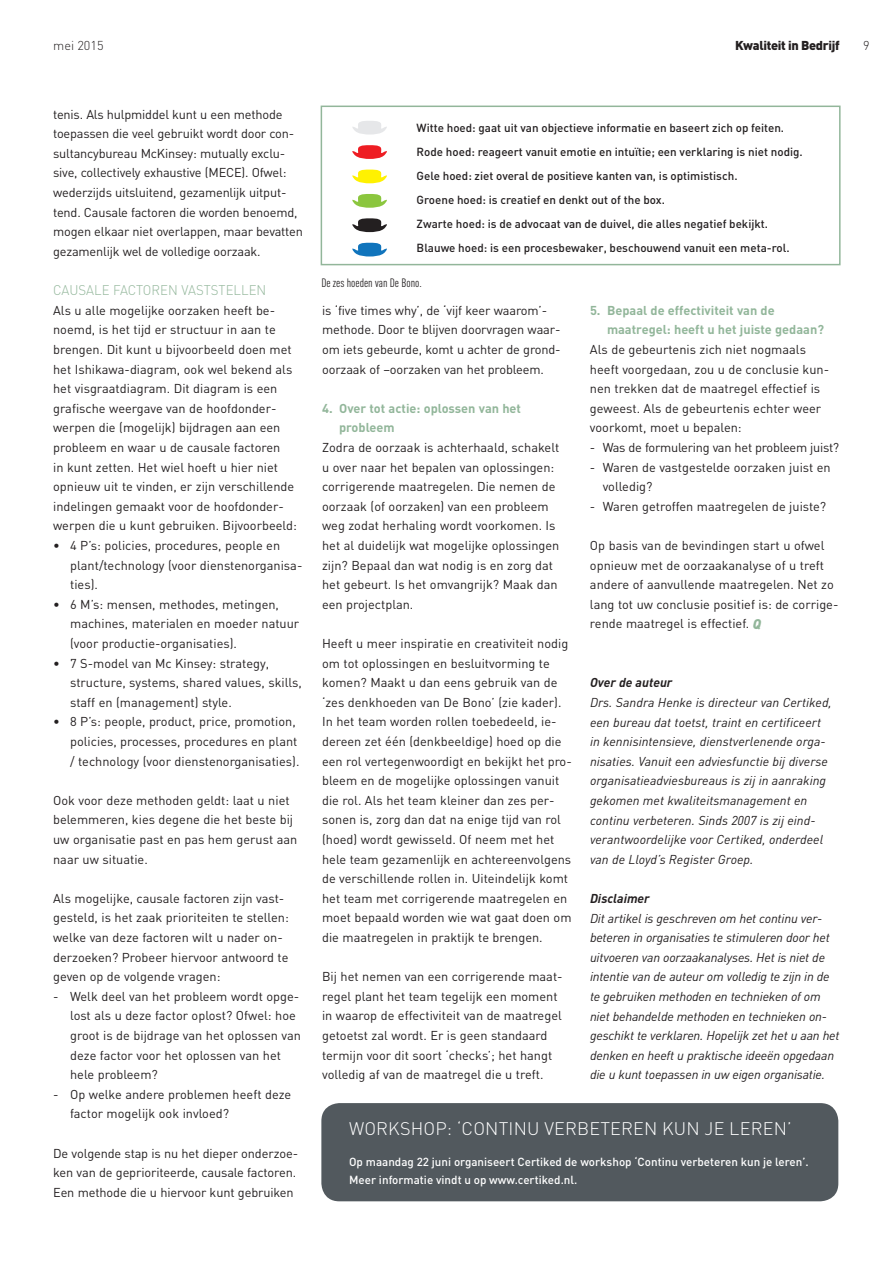
<style>
.page{position:relative;width:893px;height:1263px;background:#fff}
.page>*{position:absolute;margin:0;border:0;box-sizing:border-box;transform-origin:0 0}
.t1{font:300 18px "DIN Pro";letter-spacing:.01em;color:#fff}
.t2{font:300 13.8px "DIN";color:#92b69a;scale:.95 1}
.t3{font:12.75px/19.6px "DIN";color:#231f20}
.t4{font:italic 12.75px/19.6px "DIN";letter-spacing:-.015em;color:#231f20}
.t5{font:700 12.75px/19.6px "DIN";color:#92b69a}
.t6{font:12.75px "DIN";letter-spacing:-.02em;color:#231f20}
.t7{font:italic 700 12.75px "DIN";color:#231f20}
.t8{font:900 12.75px "DIN";letter-spacing:-.025em;color:#231f20}
.t9{font:300 12.75px "DIN";color:#231f20}
.t10{font:12px "DIN Cond";color:#231f20}
.t11{font:500 11.7px/24px "DIN";color:#231f20}
.t12{font:500 11.7px/18px "DIN";color:#fff}
.s1{font-weight:900;font-style:italic;font-size:13.8px;color:#92b69a}
</style>
<div class="page">
<div style="left:321px;top:106px;width:520px;height:159px;border:2px solid #92b69a"></div>
<svg style="left:352px;top:121px;width:35px;height:14px"></svg>
<svg style="left:352px;top:145px;width:35px;height:14px"></svg>
<svg style="left:352px;top:169px;width:35px;height:14px"></svg>
<svg style="left:352px;top:194px;width:35px;height:14px"></svg>
<svg style="left:352px;top:218px;width:35px;height:14px"></svg>
<svg style="left:352px;top:242px;width:35px;height:14px"></svg>
<div style="left:321px;top:1103px;width:517px;height:98px;background:#52595e;border-radius:18px"></div>
<p class="t9" style="left:53px;top:37px;width:52px">mei 2015</p>
<p class="t8" style="left:735px;top:37px;width:106px">Kwaliteit in Bedrijf</p>
<p class="t9" style="left:863px;top:37px;width:8px">9</p>
<p class="t3" style="left:53px;top:104px;width:251px">tenis. Als hulpmiddel kunt u een methode toepassen die veel gebruikt wordt door con&shy;sultancybureau McKinsey: mutually exclu&shy;sive, collectively exhaustive (MECE). Ofwel: wederzijds uitsluitend, gezamenlijk uitput&shy;tend. Causale factoren die worden benoemd, mogen elkaar niet overlappen, maar bevatten gezamenlijk wel de volledige oorzaak.</p>
<p class="t2" style="left:53px;top:282px;width:226px">CAUSALE FACTOREN VASTSTELLEN</p>
<p class="t3" style="left:53px;top:300px;width:223px">Als u alle mogelijke oorzaken heeft be-</p>
<p class="t3" style="left:53px;top:320px;width:224px">noemd, is het tijd er structuur in aan te</p>
<p class="t3" style="left:53px;top:339px;width:240px">brengen. Dit kunt u bijvoorbeeld doen met</p>
<p class="t3" style="left:53px;top:359px;width:241px">het Ishikawa-diagram, ook wel bekend als</p>
<p class="t3" style="left:53px;top:379px;width:226px">het visgraatdiagram. Dit diagram is een</p>
<p class="t3" style="left:53px;top:398px;width:225px">grafische weergave van de hoofdonder-</p>
<p class="t3" style="left:53px;top:418px;width:229px">werpen die (mogelijk) bijdragen aan een</p>
<p class="t3" style="left:53px;top:437px;width:229px">probleem en waar u de causale factoren</p>
<p class="t3" style="left:53px;top:457px;width:226px">in kunt zetten. Het wiel hoeft u hier niet</p>
<p class="t3" style="left:53px;top:477px;width:243px">opnieuw uit te vinden, er zijn verschillende</p>
<p class="t3" style="left:53px;top:496px;width:232px">indelingen gemaakt voor de hoofdonder-</p>
<p class="t3" style="left:53px;top:516px;width:245px">werpen die u kunt gebruiken. Bijvoorbeeld:</p>
<p class="t3" style="left:70px;top:535px;width:212px">4 P’s: policies, procedures, people en</p>
<p class="t3" style="left:70px;top:555px;width:234px">plant/technology (voor dienstenorganisa-</p>
<p class="t3" style="left:70px;top:575px;width:29px">ties).</p>
<p class="t3" style="left:70px;top:594px;width:210px">6 M’s: mensen, methodes, metingen,</p>
<p class="t3" style="left:70px;top:614px;width:231px">machines, materialen en moeder natuur</p>
<p class="t3" style="left:70px;top:633px;width:168px">(voor productie-organisaties).</p>
<p class="t3" style="left:70px;top:653px;width:200px">7 S-model van Mc Kinsey: strategy,</p>
<p class="t3" style="left:70px;top:672px;width:233px">structure, systems, shared values, skills,</p>
<p class="t3" style="left:70px;top:692px;width:163px">staff en (management) style.</p>
<p class="t3" style="left:70px;top:712px;width:227px">8 P’s: people, product, price, promotion,</p>
<p class="t3" style="left:70px;top:731px;width:229px">policies, processes, procedures en plant</p>
<p class="t3" style="left:70px;top:751px;width:231px">/ technology (voor dienstenorganisaties).</p>
<p class="t3" style="left:53px;top:790px;width:246px">Ook voor deze methoden geldt: laat u niet belemmeren, kies degene die het beste bij uw organisatie past en pas hem gerust aan naar uw situatie.</p>
<p class="t3" style="left:53px;top:888px;width:237px">Als mogelijke, causale factoren zijn vast&shy;gesteld, is het zaak prioriteiten te stellen: welke van deze factoren wilt u nader on&shy;derzoeken? Probeer hiervoor antwoord te geven op de volgende vragen:</p>
<p class="t3" style="left:70px;top:986px;width:232px;text-indent:-17px">- Welk deel van het probleem wordt opge&shy;lost als u deze factor oplost? Ofwel: hoe groot is de bijdrage van het oplossen van deze factor voor het oplossen van het hele probleem?</p>
<p class="t3" style="left:70px;top:1084px;width:223px;text-indent:-17px">- Op welke andere problemen heeft deze factor mogelijk ook invloed?</p>
<p class="t3" style="left:53px;top:1143px;width:246px">De volgende stap is nu het dieper onderzoe&shy;ken van de geprioriteerde, causale factoren.<br>Een methode die u hiervoor kunt gebruiken</p>
<p class="t11" style="left:417px;top:115px;width:388px">Witte hoed: gaat uit van objectieve informatie en baseert zich op feiten.<br>Rode hoed: reageert vanuit emotie en intuïtie; een verklaring is niet nodig.<br>Gele hoed: ziet overal de positieve kanten van, is optimistisch.<br>Groene hoed: is creatief en denkt out of the box.<br>Zwarte hoed: is de advocaat van de duivel, die alles negatief bekijkt.<br>Blauwe hoed: is een procesbewaker, beschouwend vanuit een meta-rol.</p>
<p class="t10" style="left:321px;top:276px;width:102px">De zes hoeden van De Bono.</p>
<p class="t3" style="left:322px;top:300px;width:240px">is ‘five times why’, de ‘vijf keer waarom’- methode. Door te blijven doorvragen waar&shy;om iets gebeurde, komt u achter de grond&shy;oorzaak of –oorzaken van het probleem.</p>
<p class="t5" style="left:339px;top:398px;width:184px;text-indent:-17px">4. Over tot actie: oplossen van het probleem</p>
<p class="t3" style="left:322px;top:437px;width:239px">Zodra de oorzaak is achterhaald, schakelt u over naar het bepalen van oplossingen: corrigerende maatregelen. Die nemen de oorzaak (of oorzaken) van een probleem weg zodat herhaling wordt voorkomen. Is het al duidelijk wat mogelijke oplossingen zijn? Bepaal dan wat nodig is en zorg dat het gebeurt. Is het omvangrijk? Maak dan een projectplan.</p>
<p class="t3" style="left:322px;top:633px;width:251px">Heeft u meer inspiratie en creativiteit nodig om tot oplossingen en besluitvorming te komen? Maakt u dan eens gebruik van de ‘zes denkhoeden van De Bono’ (zie kader).<br>In het team worden rollen toebedeeld, ie&shy;dereen zet één (denkbeeldige) hoed op die een rol vertegenwoordigt en bekijkt het pro&shy;bleem en de mogelijke oplossingen vanuit die rol. Als het team kleiner dan zes per&shy;sonen is, zorg dan dat na enige tijd van rol (hoed) wordt gewisseld. Of neem met het hele team gezamenlijk en achtereenvolgens de verschillende rollen in. Uiteindelijk komt het team met corrigerende maatregelen en moet bepaald worden wie wat gaat doen om die maatregelen in praktijk te brengen.</p>
<p class="t3" style="left:322px;top:966px;width:242px">Bij het nemen van een corrigerende maat&shy;regel plant het team tegelijk een moment in waarop de effectiviteit van de maatregel getoetst zal wordt. Er is geen standaard termijn voor dit soort ‘checks’; het hangt volledig af van de maatregel die u treft.</p>
<p class="t5" style="left:607px;top:300px;width:219px;text-indent:-17px">5. Bepaal de effectiviteit van de maatregel: heeft u het juiste gedaan?</p>
<p class="t3" style="left:590px;top:339px;width:241px">Als de gebeurtenis zich niet nogmaals heeft voorgedaan, zou u de conclusie kun&shy;nen trekken dat de maatregel effectief is geweest. Als de gebeurtenis echter weer voorkomt, moet u bepalen:</p>
<p class="t6" style="left:590px;top:439px;width:251px">- Was de formulering van het probleem juist?</p>
<p class="t3" style="left:603px;top:457px;width:229px;text-indent:-13px">- Waren de vastgestelde oorzaken juist en volledig?</p>
<p class="t3" style="left:590px;top:496px;width:238px">- Waren getroffen maatregelen de juiste?</p>
<p class="t3" style="left:590px;top:535px;width:250px">Op basis van de bevindingen start u ofwel opnieuw met de oorzaakanalyse of u treft andere of aanvullende maatregelen. Net zo lang tot uw conclusie positief is: de corrige&shy;rende maatregel is effectief. <span class="s1">Q</span></p>
<p class="t7" style="left:590px;top:674px;width:84px">Over de auteur</p>
<p class="t4" style="left:590px;top:692px;width:243px">Drs. Sandra Henke is directeur van Certiked, een bureau dat toetst, traint en certificeert in kennisintensieve, dienstverlenende orga&shy;nisaties. Vanuit een adviesfunctie bij diverse organisatieadviesbureaus is zij in aanraking gekomen met kwaliteitsmanagement en continu verbeteren. Sinds 2007 is zij eind&shy;verantwoordelijke voor Certiked, onderdeel van de Lloyd’s Register Groep.</p>
<p class="t7" style="left:590px;top:890px;width:61px">Disclaimer</p>
<p class="t4" style="left:590px;top:908px;width:251px">Dit artikel is geschreven om het continu ver&shy;beteren in organisaties te stimuleren door het uitvoeren van oorzaakanalyses. Het is niet de intentie van de auteur om volledig te zijn in de te gebruiken methoden en technieken of om niet behandelde methoden en technieken on&shy;geschikt te verklaren. Hopelijk zet het u aan het denken en heeft u praktische ideeën opgedaan die u kunt toepassen in uw eigen organisatie.</p>
<h1 class="t1" style="left:349px;top:1116px;width:444px">WORKSHOP: ‘CONTINU VERBETEREN KUN JE LEREN’</h1>
<p class="t12" style="left:349px;top:1152px;width:461px">Op maandag 22 juni organiseert Certiked de workshop ‘Continu verbeteren kun je leren’.<br>Meer informatie vindt u op www.certiked.nl.</p>
</div>
